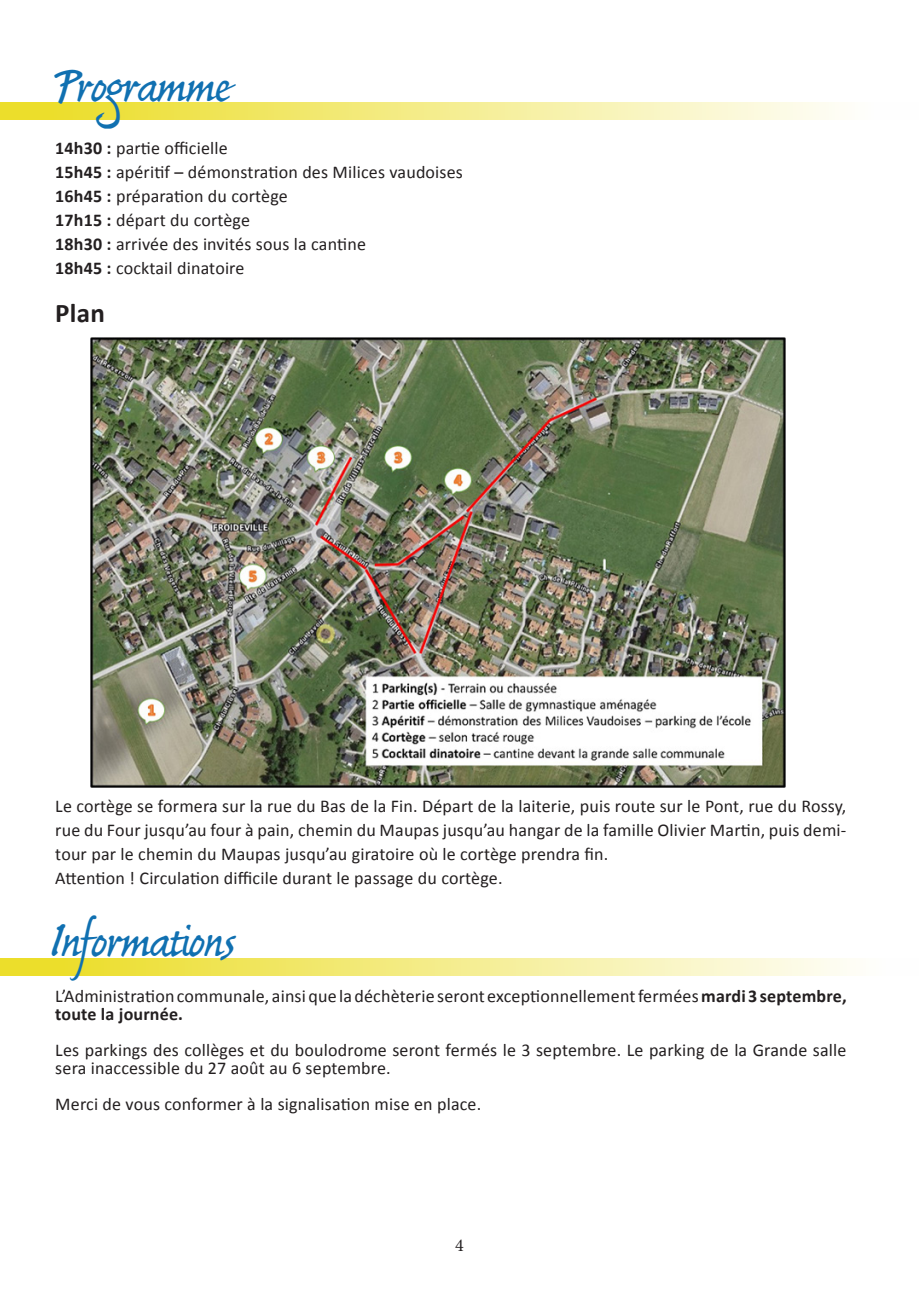
<style>
.page{position:relative;width:919px;height:1289px;background:#fff}
.page>*{position:absolute;margin:0;border:0;box-sizing:border-box;transform-origin:0 0}
.t1{font:46.5px "Bouwsma Script";color:#1070b1}
.t2{font:700 27px "Calibri";color:#231f20}
.t3{font:18px/24px "Calibri";letter-spacing:.01em;color:#231f20}
.t4{font:18px "Minion Pro";color:#231f20}
.s1{font-weight:700}
</style>
<div class="page">
<img style="left:91px;top:337px;width:694px;height:450px">
<div style="left:0;top:103px;width:918px;height:17px;background:linear-gradient(to right,#ebdc20,#fff)"></div>
<div style="left:0;top:958px;width:918px;height:17px;background:linear-gradient(to right,#ebdc1e,#fff)"></div>
<p class="t1" style="left:55px;top:58px;width:176px">Programme</p>
<p class="t3" style="left:55px;top:136px;width:174px"><span class="s1">14h30 :</span> partie officielle</p>
<p class="t3" style="left:55px;top:160px;width:409px"><span class="s1">15h45 :</span> apéritif – démonstration des Milices vaudoises</p>
<p class="t3" style="left:55px;top:184px;width:234px"><span class="s1">16h45 :</span> préparation du cortège</p>
<p class="t3" style="left:55px;top:208px;width:196px"><span class="s1">17h15 :</span> départ du cortège</p>
<p class="t3" style="left:55px;top:232px;width:312px"><span class="s1">18h30 :</span> arrivée des invités sous la cantine</p>
<p class="t3" style="left:55px;top:256px;width:191px"><span class="s1">18h45 :</span> cocktail dinatoire</p>
<p class="t2" style="left:55px;top:296px;width:51px">Plan</p>
<p class="t3" style="left:55px;top:794px;width:792px;text-align:justify">Le cortège se formera sur la rue du Bas de la Fin. Départ de la laiterie, puis route sur le Pont, rue du Rossy, rue du Four jusqu’au four à pain, chemin du Maupas jusqu’au hangar de la famille Olivier Martin, puis demi&shy;tour par le chemin du Maupas jusqu’au giratoire où le cortège prendra fin.</p>
<p class="t3" style="left:55px;top:866px;width:448px">Attention ! Circulation difficile durant le passage du cortège.</p>
<p class="t1" style="left:51px;top:912px;width:185px">Informations</p>
<p class="t3" style="left:55px;top:987px;width:792px;line-height:18px">L’Administration communale, ainsi que la déchèterie seront exceptionnellement fermées <span class="s1">mardi 3 septembre, toute la journée.</span></p>
<p class="t3" style="left:55px;top:1041px;width:792px;line-height:18px">Les parkings des collèges et du boulodrome seront fermés le 3 septembre. Le parking de la Grande salle sera inaccessible du 27 août au 6 septembre.</p>
<p class="t3" style="left:55px;top:1092px;width:427px">Merci de vous conformer à la signalisation mise en place.</p>
<p class="t4" style="left:455px;top:1232px;width:10px">4</p>
</div>
